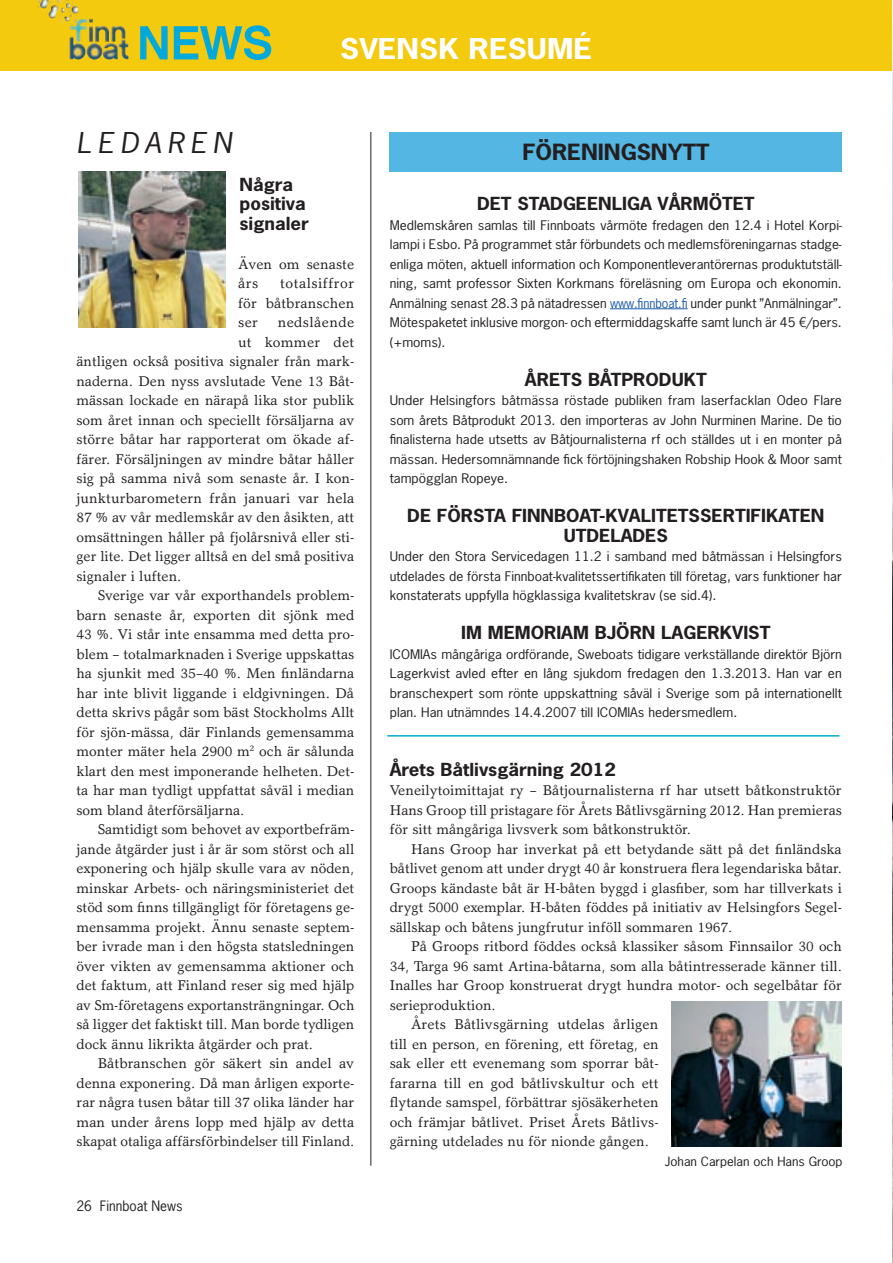
<style>
.page{position:relative;width:893px;height:1263px;background:#fff}
.page>*{position:absolute;margin:0;border:0;box-sizing:border-box;transform-origin:0 0}
.t1{font:700 27px "News Gothic Std";color:#fff;scale:1.15 1}
.t2{font:italic 27px "News Gothic Std";letter-spacing:.2em;color:#231f20;scale:1.1 1}
.t3{font:700 21px "News Gothic Std";color:#231f20;scale:1.1 1}
.t4{font:700 16.95px/19.5px "News Gothic Std";color:#231f20;scale:1.1 1}
.t5{font:14.25px/19.5px "Garth Graphic";color:#231f20;text-align:justify}
.t6{font:14.25px "Garth Graphic";letter-spacing:.03em;color:#231f20}
.t7{font:13.5px "News Gothic Std";color:#231f20}
.t8{font:12.45px/19.5px "News Gothic Std";color:#231f20;text-align:justify;scale:1.1 1}
.t9{font:12.45px/19.5px "News Gothic Std";color:#231f20;text-align:justify;scale:1.11 1}
.t10{font:12px "News Gothic Std";color:#231f20;scale:1.1 1}
.s1{color:#1a5aa9}
</style>
<div class="page">
<div style="left:0;top:0;width:893px;height:71px;background:#f3ca0e"></div>
<svg style="left:140px;top:26px;width:28px;height:33px"></svg>
<svg style="left:174px;top:25px;width:97px;height:35px"></svg>
<img style="left:79px;top:171px;width:146px;height:156px">
<div style="left:390px;top:132px;width:452px;height:39px;background:#54b6e2"></div>
<hr style="left:371px;top:132px;width:1px;height:1034px;background:#231f20">
<img style="left:892px;top:1px;width:1px;height:1261px">
<hr style="left:610px;top:308px;width:78px;height:1px;background:#1a5aa9">
<img style="left:671px;top:1001px;width:171px;height:145px">
<hr style="left:387px;top:735px;width:452px;height:2px;background:#04adcf">
<h1 class="t1" style="left:340px;top:31px;width:221px">SVENSK RESUMÉ</h1>
<h1 class="t2" style="left:77px;top:125px;width:143px">LEDAREN</h1>
<h2 class="t3" style="left:522px;top:138px;width:171px">FÖRENINGSNYTT</h2>
<p class="t4" style="left:240px;top:174px;width:65px">Några positiva signaler</p>
<p class="t5" style="left:238px;top:254px;width:118px">Även om senaste års</p>
<p class="t4" style="left:477px;top:194px;width:254px">DET STADGEENLIGA VÅRMÖTET</p>
<p class="t8" style="left:390px;top:215px;width:413px">Medlemskåren samlas till Finnboats vårmöte fredagen den 12.4 i Hotel Korpi&shy;lampi i Esbo. På programmet står förbundets och medlemsföreningarnas stadge&shy;enliga möten, aktuell information och Komponentleverantörernas produktutställ&shy;ning, samt professor Sixten Korkmans föreläsning om Europa och ekonomin.<br>Anmälning senast 28.3 på nätadressen <span class="s1">www.finnboat.fi</span> under punkt ”Anmälningar”.<br>Mötespaketet inklusive morgon- och eftermiddagskaffe samt lunch är 45 €/pers. (+moms).</p>
<p class="t4" style="left:525px;top:369px;width:167px">ÅRETS BÅTPRODUKT</p>
<p class="t9" style="left:390px;top:390px;width:409px">Under Helsingfors båtmässa röstade publiken fram laserfacklan Odeo Flare som årets Båtprodukt 2013. den importeras av John Nurminen Marine. De tio finalisterna hade utsetts av Båtjournalisterna rf och ställdes ut i en monter på mässan. Hedersomnämnande fick förtöjningshaken Robship Hook &amp; Moor samt tampögglan Ropeye.</p>
<p class="t4" style="left:407px;top:506px;width:381px;text-align:center">DE FÖRSTA FINNBOAT-KVALITETSSERTIFIKATEN<br>UTDELADES</p>
<p class="t8" style="left:390px;top:546px;width:413px">Under den Stora Servicedagen 11.2 i samband med båtmässan i Helsingfors utdelades de första Finnboat-kvalitetssertifikaten till företag, vars funktioner har konstaterats uppfylla högklassiga kvalitetskrav (se sid.4).</p>
<p class="t4" style="left:461px;top:623px;width:283px">IM MEMORIAM BJÖRN LAGERKVIST</p>
<p class="t8" style="left:390px;top:644px;width:413px">ICOMIAs mångåriga ordförande, Sweboats tidigare verkställande direktör Björn Lagerkvist avled efter en lång sjukdom fredagen den 1.3.2013. Han var en branschexpert som rönte uppskattning såväl i Sverige som på internationellt plan. Han utnämndes 14.4.2007 till ICOMIAs hedersmedlem.</p>
<p class="t4" style="left:390px;top:759px;width:207px">Årets Båtlivsgärning 2012</p>
<p class="t5" style="left:390px;top:780px;width:454px">Veneilytoimittajat ry – Båtjournalisterna rf har utsett båtkonstruktör Hans Groop till pristagare för Årets Båtlivsgärning 2012. Han premieras för sitt mångåriga livsverk som båtkonstruktör.</p>
<p class="t5" style="left:390px;top:839px;width:454px;text-indent:21px">Hans Groop har inverkat på ett betydande sätt på det finländska båtlivet genom att under drygt 40 år konstruera flera legendariska båtar.<br>Groops kändaste båt är H-båten byggd i glasfiber, som har tillverkats i drygt 5000 exemplar. H-båten föddes på initiativ av Helsingfors Segel&shy;sällskap och båtens jungfrutur inföll sommaren 1967.</p>
<p class="t5" style="left:411px;top:936px;width:432px">På Groops ritbord föddes också klassiker såsom Finnsailor 30 och</p>
<p class="t5" style="left:390px;top:956px;width:454px">34, Targa 96 samt Artina-båtarna, som alla båtintresserade känner till.</p>
<p class="t5" style="left:390px;top:975px;width:454px">Inalles har Groop konstruerat drygt hundra motor- och segelbåtar för</p>
<p class="t5" style="left:390px;top:995px;width:107px">serieproduktion.</p>
<p class="t5" style="left:411px;top:1014px;width:249px">Årets Båtlivsgärning utdelas årligen</p>
<p class="t5" style="left:390px;top:1034px;width:270px">till en person, en förening, ett företag, en</p>
<p class="t5" style="left:390px;top:1053px;width:270px">sak eller ett evenemang som sporrar båt-</p>
<p class="t5" style="left:390px;top:1073px;width:270px">fararna till en god båtlivskultur och ett</p>
<p class="t5" style="left:390px;top:1092px;width:270px">flytande samspel, förbättrar sjösäkerheten</p>
<p class="t5" style="left:390px;top:1112px;width:270px">och främjar båtlivet. Priset Årets Båtlivs-</p>
<p class="t5" style="left:390px;top:1131px;width:261px">gärning utdelades nu för nionde gången.</p>
<p class="t10" style="left:665px;top:1153px;width:163px">Johan Carpelan och Hans Groop</p>
<p class="t5" style="left:238px;top:273px;width:118px;text-indent:42px">totalsiffror för båtbranschen ser</p>
<p class="t6" style="left:278px;top:313px;width:78px">nedslående</p>
<p class="t5" style="left:238px;top:332px;width:118px">ut kommer det</p>
<p class="t5" style="left:77px;top:351px;width:279px">äntligen också positiva signaler från mark-</p>
<p class="t5" style="left:77px;top:371px;width:279px">naderna. Den nyss avslutade Vene 13 Båt-</p>
<p class="t5" style="left:77px;top:390px;width:279px">mässan lockade en närapå lika stor publik</p>
<p class="t5" style="left:77px;top:410px;width:279px">som året innan och speciellt försäljarna av</p>
<p class="t5" style="left:77px;top:429px;width:279px">större båtar har rapporterat om ökade af-</p>
<p class="t5" style="left:77px;top:449px;width:279px">färer. Försäljningen av mindre båtar håller</p>
<p class="t5" style="left:77px;top:468px;width:279px">sig på samma nivå som senaste år. I kon-</p>
<p class="t5" style="left:77px;top:488px;width:279px">junkturbarometern från januari var hela</p>
<p class="t5" style="left:77px;top:507px;width:279px">87 % av vår medlemskår av den åsikten, att</p>
<p class="t5" style="left:77px;top:527px;width:279px">omsättningen håller på fjolårsnivå eller sti-</p>
<p class="t5" style="left:77px;top:546px;width:279px">ger lite. Det ligger alltså en del små positiva</p>
<p class="t5" style="left:77px;top:566px;width:106px">signaler i luften.</p>
<p class="t5" style="left:98px;top:585px;width:258px">Sverige var vår exporthandels problem-</p>
<p class="t5" style="left:77px;top:605px;width:279px">barn senaste år, exporten dit sjönk med</p>
<p class="t5" style="left:77px;top:624px;width:279px">43 %. Vi står inte ensamma med detta pro-</p>
<p class="t5" style="left:77px;top:644px;width:279px">blem – totalmarknaden i Sverige uppskattas</p>
<p class="t5" style="left:77px;top:663px;width:279px">ha sjunkit med 35–40 %. Men finländarna</p>
<p class="t5" style="left:77px;top:683px;width:279px">har inte blivit liggande i eldgivningen. Då</p>
<p class="t5" style="left:77px;top:702px;width:279px">detta skrivs pågår som bäst Stockholms Allt</p>
<p class="t5" style="left:77px;top:722px;width:279px">för sjön-mässa, där Finlands gemensamma</p>
<p class="t5" style="left:77px;top:741px;width:279px">monter mäter hela 2900 m<sup>2</sup> och är sålunda</p>
<p class="t5" style="left:77px;top:761px;width:279px">klart den mest imponerande helheten. Det-</p>
<p class="t5" style="left:77px;top:780px;width:279px">ta har man tydligt uppfattat såväl i median</p>
<p class="t5" style="left:77px;top:800px;width:169px">som bland återförsäljarna.</p>
<p class="t5" style="left:98px;top:819px;width:258px">Samtidigt som behovet av exportbefräm-</p>
<p class="t5" style="left:77px;top:839px;width:279px">jande åtgärder just i år är som störst och all</p>
<p class="t5" style="left:77px;top:858px;width:279px">exponering och hjälp skulle vara av nöden,</p>
<p class="t5" style="left:77px;top:878px;width:279px">minskar Arbets- och näringsministeriet det</p>
<p class="t5" style="left:77px;top:897px;width:279px">stöd som finns tillgängligt för företagens ge-</p>
<p class="t5" style="left:77px;top:917px;width:279px">mensamma projekt. Ännu senaste septem-</p>
<p class="t5" style="left:77px;top:936px;width:279px">ber ivrade man i den högsta statsledningen</p>
<p class="t5" style="left:77px;top:956px;width:279px">över vikten av gemensamma aktioner och</p>
<p class="t5" style="left:77px;top:975px;width:279px">det faktum, att Finland reser sig med hjälp</p>
<p class="t5" style="left:77px;top:995px;width:279px">av Sm-företagens exportansträngningar. Och</p>
<p class="t5" style="left:77px;top:1014px;width:279px">så ligger det faktiskt till. Man borde tydligen</p>
<p class="t5" style="left:77px;top:1034px;width:238px">dock ännu likrikta åtgärder och prat.</p>
<p class="t5" style="left:98px;top:1053px;width:258px">Båtbranschen gör säkert sin andel av</p>
<p class="t5" style="left:77px;top:1073px;width:279px">denna exponering. Då man årligen exporte-</p>
<p class="t5" style="left:77px;top:1092px;width:279px">rar några tusen båtar till 37 olika länder har</p>
<p class="t5" style="left:77px;top:1112px;width:279px">man under årens lopp med hjälp av detta</p>
<p class="t5" style="left:77px;top:1131px;width:279px">skapat otaliga affärsförbindelser till Finland.</p>
<p class="t7" style="left:77px;top:1197px;width:108px">26 Finnboat News</p>
</div>
